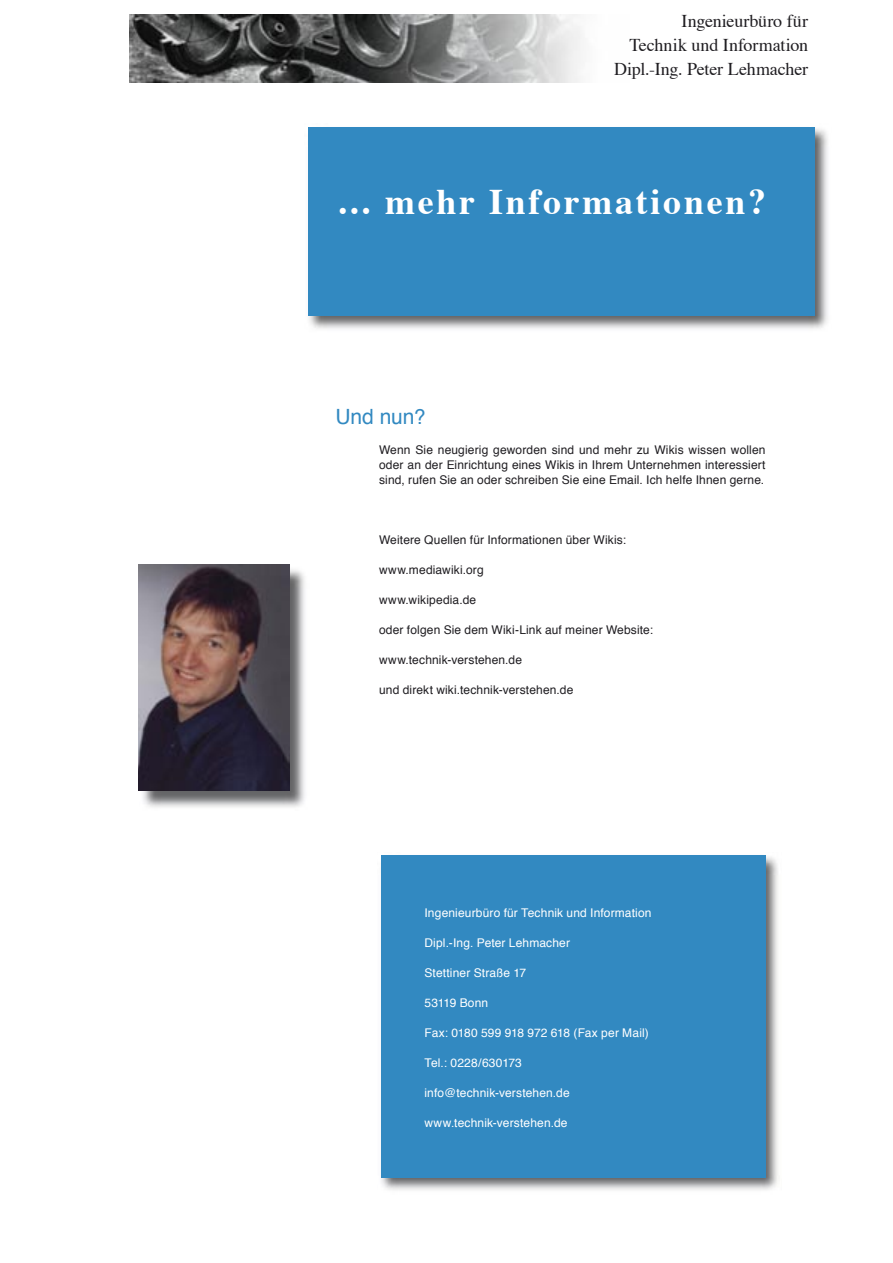
<style>
.page{position:relative;width:893px;height:1263px;background:#fff}
.page>*{position:absolute;margin:0;border:0;box-sizing:border-box;transform-origin:0 0}
.t1{font:700 36px "Times";letter-spacing:.075em;color:#fff}
.t2{font:21px "Helvetica";letter-spacing:-.005em;color:#3289c1}
.t3{font:18px/24px "Times";letter-spacing:-.005em;color:#1f1d21;text-align:right}
.t4{font:12px/15px "Helvetica";letter-spacing:.01em;color:#1f1d21;text-align:justify}
.t5{font:12px "Helvetica";letter-spacing:.01em;color:#fff}
</style>
<div class="page">
<img style="left:129px;top:15px;width:453px;height:67px">
<img style="left:308px;top:127px;width:520px;height:202px">
<div style="left:309px;top:128px;width:506px;height:188px;background:#3289c1"></div>
<img style="left:381px;top:855px;width:397px;height:335px">
<div style="left:381px;top:856px;width:384px;height:322px;background:#3289c1"></div>
<img style="left:140px;top:565px;width:165px;height:243px">
<img style="left:139px;top:565px;width:150px;height:225px">
<h3 class="t3" style="left:614px;top:10px;width:195px">Ingenieurbüro für<br>Technik und Information<br>Dipl.-Ing. Peter Lehmacher</h3>
<h1 class="t1" style="left:338px;top:177px;width:429px">... mehr Informationen?</h1>
<h2 class="t2" style="left:336px;top:403px;width:91px">Und nun?</h2>
<p class="t4" style="left:379px;top:443px;width:388px">Wenn Sie neugierig geworden sind und mehr zu Wikis wissen wollen oder an der Einrichtung eines Wikis in Ihrem Unternehmen interessiert sind, rufen Sie an oder schreiben Sie eine Email. Ich helfe Ihnen gerne.</p>
<p class="t4" style="left:379px;top:533px;width:249px">Weitere Quellen für Informationen über Wikis:</p>
<p class="t4" style="left:379px;top:563px;width:106px">www.mediawiki.org</p>
<p class="t4" style="left:379px;top:593px;width:99px">www.wikipedia.de</p>
<p class="t4" style="left:379px;top:623px;width:276px">oder folgen Sie dem Wiki-Link auf meiner Website:</p>
<p class="t4" style="left:379px;top:653px;width:145px">www.technik-verstehen.de</p>
<p class="t4" style="left:379px;top:683px;width:196px">und direkt wiki.technik-verstehen.de</p>
<p class="t5" style="left:424px;top:904px;width:229px">Ingenieurbüro für Technik und Information</p>
<p class="t5" style="left:424px;top:934px;width:147px">Dipl.-Ing. Peter Lehmacher</p>
<p class="t5" style="left:424px;top:964px;width:103px">Stettiner Straße 17</p>
<p class="t5" style="left:424px;top:994px;width:65px">53119 Bonn</p>
<p class="t5" style="left:424px;top:1024px;width:226px">Fax: 0180 599 918 972 618 (Fax per Mail)</p>
<p class="t5" style="left:424px;top:1054px;width:99px">Tel.: 0228/630173</p>
<p class="t5" style="left:424px;top:1084px;width:147px">info@technik-verstehen.de</p>
<p class="t5" style="left:424px;top:1114px;width:145px">www.technik-verstehen.de</p>
</div>
